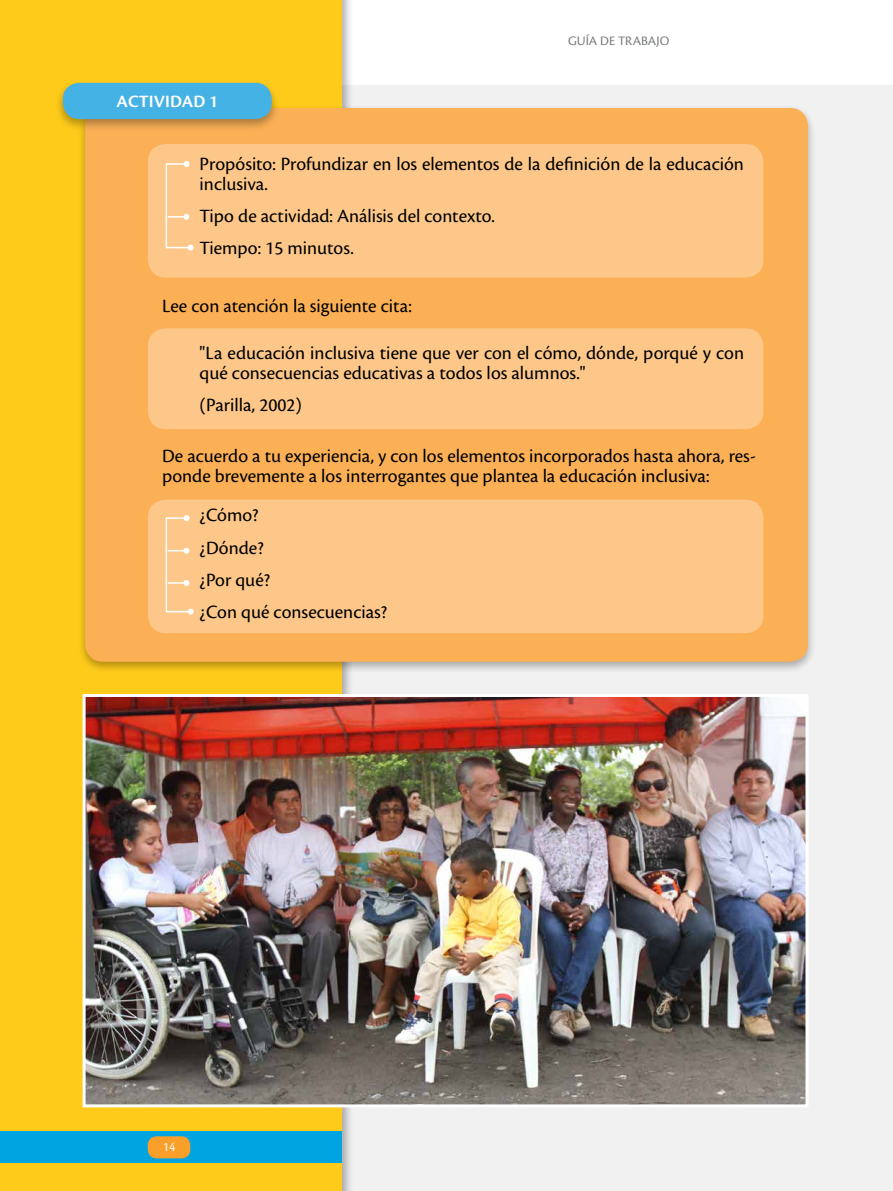
<style>
.page{position:relative;width:893px;height:1191px;background:#fff}
.page>*{position:absolute;margin:0;border:0;box-sizing:border-box;transform-origin:0 0}
.t1{font:19.5px/32.2px "Cronos Pro";color:#000}
.t2{font:600 18px "Cronos Pro";letter-spacing:.005em;color:#fff}
.t3{font:13.5px "Cronos Pro";color:#797c7d}
.t4{font:13.5px "Cronos Pro";color:#fff}
</style>
<div class="page">
<div style="left:318px;top:85px;width:575px;height:1106px;background:#f1f1f2"></div>
<div style="left:0;top:0;width:342px;height:1191px;background:#ffcb1b"></div>
<div style="left:0;top:1131px;width:342px;height:31px;background:#00a4e0"></div>
<div style="left:148px;top:1136px;width:42px;height:22px;background:#f99f2a;border-radius:9px"></div>
<div style="left:77px;top:104px;width:739px;height:570px;background:#000;opacity:.3"></div>
<div style="left:85px;top:108px;width:723px;height:554px;background:#fbb056;border-radius:18px"></div>
<div style="left:148px;top:144px;width:615px;height:134px;background:#fcc788;border-radius:18px"></div>
<div style="left:148px;top:499px;width:615px;height:134px;background:#fcc788;border-radius:18px"></div>
<div style="left:148px;top:328px;width:615px;height:101px;background:#fcc788;border-radius:18px"></div>
<div style="left:55px;top:79px;width:225px;height:53px;background:#000;opacity:.3"></div>
<div style="left:63px;top:83px;width:209px;height:36px;background:#44b2e5;border-radius:17px"></div>
<svg style="left:165px;top:161px;width:29px;height:89px"></svg>
<svg style="left:165px;top:515px;width:29px;height:99px"></svg>
<img style="left:87px;top:698px;width:717px;height:405px">
<div style="left:83px;top:694px;width:725px;height:413px;border:3px solid #fff"></div>
<p class="t2" style="left:117px;top:91px;width:103px">ACTIVIDAD 1</p>
<p class="t3" style="left:568px;top:33px;width:103px">GUÍA DE TRABAJO</p>
<p class="t1" style="left:200px;top:155px;width:546px;line-height:19.5px">Propósito: Profundizar en los elementos de la definición de la educación inclusiva.</p>
<p class="t1" style="left:200px;top:200px;width:297px">Tipo de actividad: Análisis del contexto.<br>Tiempo: 15 minutos.</p>
<p class="t1" style="left:162px;top:290px;width:251px">Lee con atención la siguiente cita:</p>
<p class="t1" style="left:200px;top:343px;width:546px;line-height:19.5px">"La educación inclusiva tiene que ver con el cómo, dónde, porqué y con qué consecuencias educativas a todos los alumnos."</p>
<p class="t1" style="left:200px;top:389px;width:104px">(Parilla, 2002)</p>
<p class="t1" style="left:162px;top:446px;width:596px;line-height:19.5px">De acuerdo a tu experiencia, y con los elementos incorporados hasta ahora, res&shy;ponde brevemente a los interrogantes que plantea la educación inclusiva:</p>
<p class="t1" style="left:200px;top:499px;width:189px">¿Cómo?<br>¿Dónde?<br>¿Por qué?<br>¿Con qué consecuencias?</p>
<p class="t4" style="left:163px;top:1139px;width:14px">14</p>
</div>
